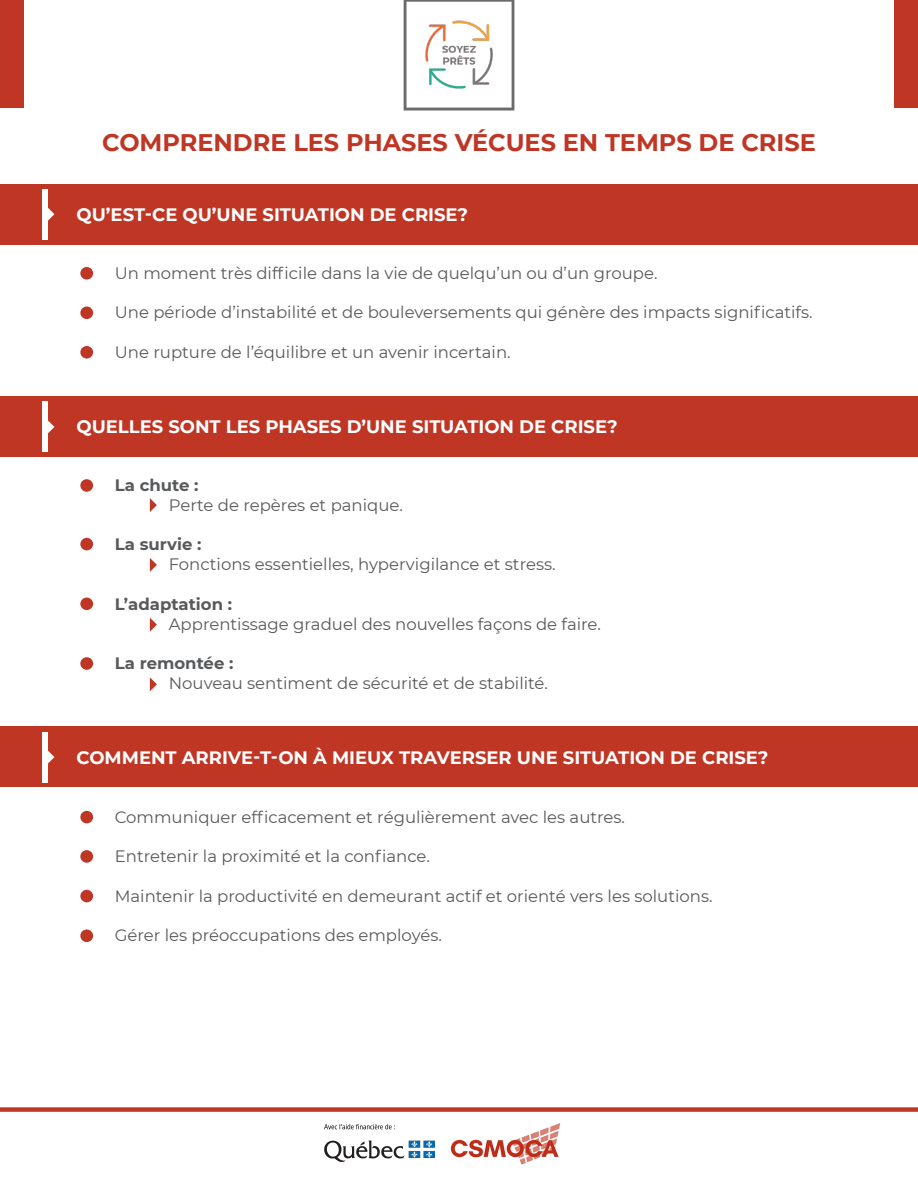
<style>
.page{position:relative;width:918px;height:1188px;background:#fff}
.page>*{position:absolute;margin:0;border:0;box-sizing:border-box;transform-origin:0 0}
.t1{font:700 24px "Montserrat";color:#bf3625}
.t2{font:700 18px "Montserrat";color:#fff}
.t3{font:16.5px "Montserrat";color:#58595b}
.t4{font:700 16.5px "Montserrat";color:#58595b}
</style>
<div class="page">
<div style="left:0;top:1107px;width:918px;height:5px;background:#bf3625"></div>
<div style="left:0;top:0;width:23px;height:107px;background:#bf3625"></div>
<div style="left:895px;top:0;width:23px;height:107px;background:#bf3625"></div>
<div style="left:0;top:184px;width:918px;height:60px;background:#bf3625"></div>
<div style="left:0;top:397px;width:918px;height:60px;background:#bf3625"></div>
<div style="left:0;top:727px;width:918px;height:60px;background:#bf3625"></div>
<img style="left:403px;top:0;width:112px;height:111px">
<div style="left:42px;top:189px;width:6px;height:50px;background:#fff"></div>
<div style="left:42px;top:402px;width:6px;height:50px;background:#fff"></div>
<div style="left:42px;top:732px;width:6px;height:50px;background:#fff"></div>
<svg style="left:48px;top:208px;width:6px;height:13px"></svg>
<svg style="left:48px;top:420px;width:6px;height:14px"></svg>
<svg style="left:48px;top:750px;width:6px;height:14px"></svg>
<div style="left:80px;top:267px;width:13px;height:13px;background:#bf3625;border-radius:50%"></div>
<div style="left:80px;top:479px;width:13px;height:13px;background:#bf3625;border-radius:50%"></div>
<div style="left:80px;top:598px;width:13px;height:12px;background:#bf3625;border-radius:50%"></div>
<div style="left:80px;top:307px;width:13px;height:12px;background:#bf3625;border-radius:50%"></div>
<div style="left:80px;top:346px;width:13px;height:13px;background:#bf3625;border-radius:50%"></div>
<div style="left:80px;top:538px;width:13px;height:12px;background:#bf3625;border-radius:50%"></div>
<div style="left:80px;top:657px;width:13px;height:13px;background:#bf3625;border-radius:50%"></div>
<div style="left:80px;top:929px;width:13px;height:13px;background:#bf3625;border-radius:50%"></div>
<div style="left:80px;top:811px;width:13px;height:12px;background:#bf3625;border-radius:50%"></div>
<div style="left:80px;top:850px;width:13px;height:13px;background:#bf3625;border-radius:50%"></div>
<div style="left:80px;top:890px;width:13px;height:12px;background:#bf3625;border-radius:50%"></div>
<img style="left:450px;top:1123px;width:111px;height:42px">
<svg style="left:150px;top:498px;width:7px;height:14px"></svg>
<svg style="left:150px;top:558px;width:7px;height:14px"></svg>
<svg style="left:150px;top:618px;width:7px;height:14px"></svg>
<svg style="left:150px;top:677px;width:7px;height:14px"></svg>
<img style="left:324px;top:1124px;width:110px;height:38px">
<h1 class="t1" style="left:102px;top:126px;width:715px">COMPRENDRE LES PHASES VÉCUES EN TEMPS DE CRISE</h1>
<p class="t2" style="left:77px;top:201px;width:393px">QU’EST-CE QU’UNE SITUATION DE CRISE?</p>
<p class="t3" style="left:115px;top:261px;width:544px">Un moment très difficile dans la vie de quelqu’un ou d’un groupe.</p>
<p class="t3" style="left:115px;top:301px;width:699px">Une période d’instabilité et de bouleversements qui génère des impacts significatifs.</p>
<p class="t3" style="left:115px;top:341px;width:397px">Une rupture de l’équilibre et un avenir incertain.</p>
<p class="t2" style="left:77px;top:414px;width:543px">QUELLES SONT LES PHASES D’UNE SITUATION DE CRISE?</p>
<p class="t4" style="left:115px;top:473px;width:85px">La chute :</p>
<p class="t3" style="left:169px;top:494px;width:236px">Perte de repères et panique.</p>
<p class="t4" style="left:115px;top:533px;width:88px">La survie :</p>
<p class="t3" style="left:169px;top:553px;width:388px">Fonctions essentielles, hypervigilance et stress.</p>
<p class="t4" style="left:115px;top:592px;width:119px">L’adaptation :</p>
<p class="t3" style="left:169px;top:612px;width:434px">Apprentissage graduel des nouvelles façons de faire.</p>
<p class="t4" style="left:115px;top:651px;width:120px">La remontée :</p>
<p class="t3" style="left:169px;top:672px;width:381px">Nouveau sentiment de sécurité et de stabilité.</p>
<p class="t2" style="left:77px;top:744px;width:693px">COMMENT ARRIVE-T-ON À MIEUX TRAVERSER UNE SITUATION DE CRISE?</p>
<p class="t3" style="left:115px;top:805px;width:512px">Communiquer efficacement et régulièrement avec les autres.</p>
<p class="t3" style="left:115px;top:845px;width:317px">Entretenir la proximité et la confiance.</p>
<p class="t3" style="left:115px;top:885px;width:599px">Maintenir la productivité en demeurant actif et orienté vers les solutions.</p>
<p class="t3" style="left:115px;top:924px;width:329px">Gérer les préoccupations des employés.</p>
</div>
